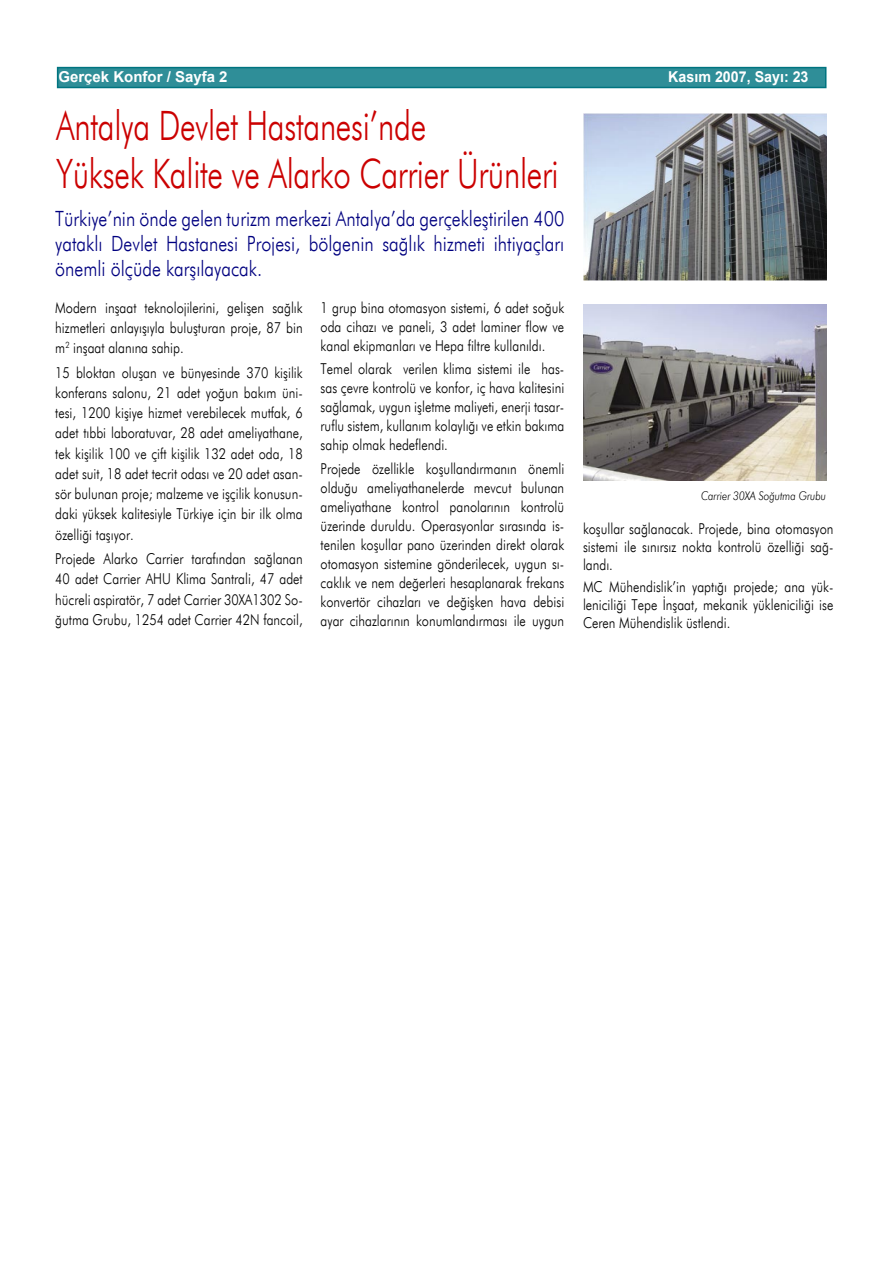
<style>
.page{position:relative;width:893px;height:1263px;background:#fff}
.page>*{position:absolute;margin:0;border:0;box-sizing:border-box;transform-origin:0 0}
.Başlık{font:300 40.5px "Futura BT";letter-spacing:-.01em;color:#cb0000;scale:.77 1}
.Spot1{font:300 21px/25.2px "Futura BT";color:#000080;text-align:justify;scale:.85 1}
.DüzMetin{font:300 15px/19px "Futura BT";color:#000;text-align:justify;scale:.85 1}
.t1{font:700 15px "Arial";color:#fff}
.t2{font:700 15px "Arial";color:#fff;scale:.95 1}
.Resimaltı{font:italic 300 12px "Futura BT";color:#000;scale:.85 1}
</style>
<div class="page">
<div style="left:58px;top:68px;width:768px;height:19px;background:#2f8e98"></div>
<div style="left:57px;top:67px;width:769px;height:21px;border:2px solid #007480"></div>
<img style="left:583px;top:305px;width:244px;height:175px">
<img style="left:583px;top:113px;width:244px;height:167px">
<p class="t1" style="left:58px;top:67px;width:171px">Gerçek Konfor / Sayfa 2</p>
<p class="t2" style="left:668px;top:67px;width:149px">Kasım 2007, Sayı: 23</p>
<p class="Başlık" style="left:56px;top:101px;width:482px">Antalya Devlet Hastanesi’nde</p>
<p class="Başlık" style="left:56px;top:149px;width:654px">Yüksek Kalite ve Alarko Carrier Ürünleri</p>
<p class="Spot1" style="left:55px;top:206px;width:600px">Türkiye’nin önde gelen turizm merkezi Antalya’da gerçekleştirilen 400 yataklı Devlet Hastanesi Projesi, bölgenin sağlık hizmeti ihtiyaçları önemli ölçüde karşılayacak.</p>
<p class="DüzMetin" style="left:55px;top:297px;width:293px;line-height:20.2px">Modern inşaat teknolojilerini, gelişen sağlık hizmetleri anlayışıyla buluşturan proje, 87 bin m<sup>2</sup> inşaat alanına sahip.</p>
<p class="DüzMetin" style="left:55px;top:362px;width:293px;line-height:20.2px">15 bloktan oluşan ve bünyesinde 370 kişilik konferans salonu, 21 adet yoğun bakım üni&shy;tesi, 1200 kişiye hizmet verebilecek mutfak, 6 adet tıbbi laboratuvar, 28 adet ameliyathane, tek kişilik 100 ve çift kişilik 132 adet oda, 18 adet suit, 18 adet tecrit odası ve 20 adet asan&shy;sör bulunan proje; malzeme ve işçilik konusun&shy;daki yüksek kalitesiyle Türkiye için bir ilk olma özelliği taşıyor.</p>
<p class="DüzMetin" style="left:55px;top:549px;width:293px;line-height:20.2px">Projede Alarko Carrier tarafından sağlanan 40 adet Carrier AHU Klima Santrali, 47 adet hücreli aspiratör, 7 adet Carrier 30XA1302 So&shy;ğutma Grubu, 1254 adet Carrier 42N fancoil,</p>
<p class="DüzMetin" style="left:321px;top:298px;width:288px">1 grup bina otomasyon sistemi, 6 adet soğuk oda cihazı ve paneli, 3 adet laminer flow ve kanal ekipmanları ve Hepa filtre kullanıldı.</p>
<p class="DüzMetin" style="left:321px;top:359px;width:288px">Temel olarak verilen klima sistemi ile has&shy;sas çevre kontrolü ve konfor, iç hava kalitesini sağlamak, uygun işletme maliyeti, enerji tasar&shy;ruflu sistem, kullanım kolaylığı ve etkin bakıma sahip olmak hedeflendi.</p>
<p class="DüzMetin" style="left:321px;top:459px;width:288px">Projede özellikle koşullandırmanın önemli olduğu ameliyathanelerde mevcut bulunan ameliyathane kontrol panolarının kontrolü üzerinde duruldu. Operasyonlar sırasında is&shy;tenilen koşullar pano üzerinden direkt olarak otomasyon sistemine gönderilecek, uygun sı&shy;caklık ve nem değerleri hesaplanarak frekans konvertör cihazları ve değişken hava debisi ayar cihazlarının konumlandırması ile uygun</p>
<p class="Resimaltı" style="left:701px;top:488px;width:149px">Carrier 30XA Soğutma Grubu</p>
<p class="DüzMetin" style="left:583px;top:520px;width:296px;line-height:18px">koşullar sağlanacak. Projede, bina otomasyon sistemi ile sınırsız nokta kontrolü özelliği sağ&shy;landı.</p>
<p class="DüzMetin" style="left:583px;top:578px;width:296px;line-height:18px">MC Mühendislik’in yaptığı projede; ana yük&shy;leniciliği Tepe İnşaat, mekanik yükleniciliği ise Ceren Mühendislik üstlendi.</p>
</div>
